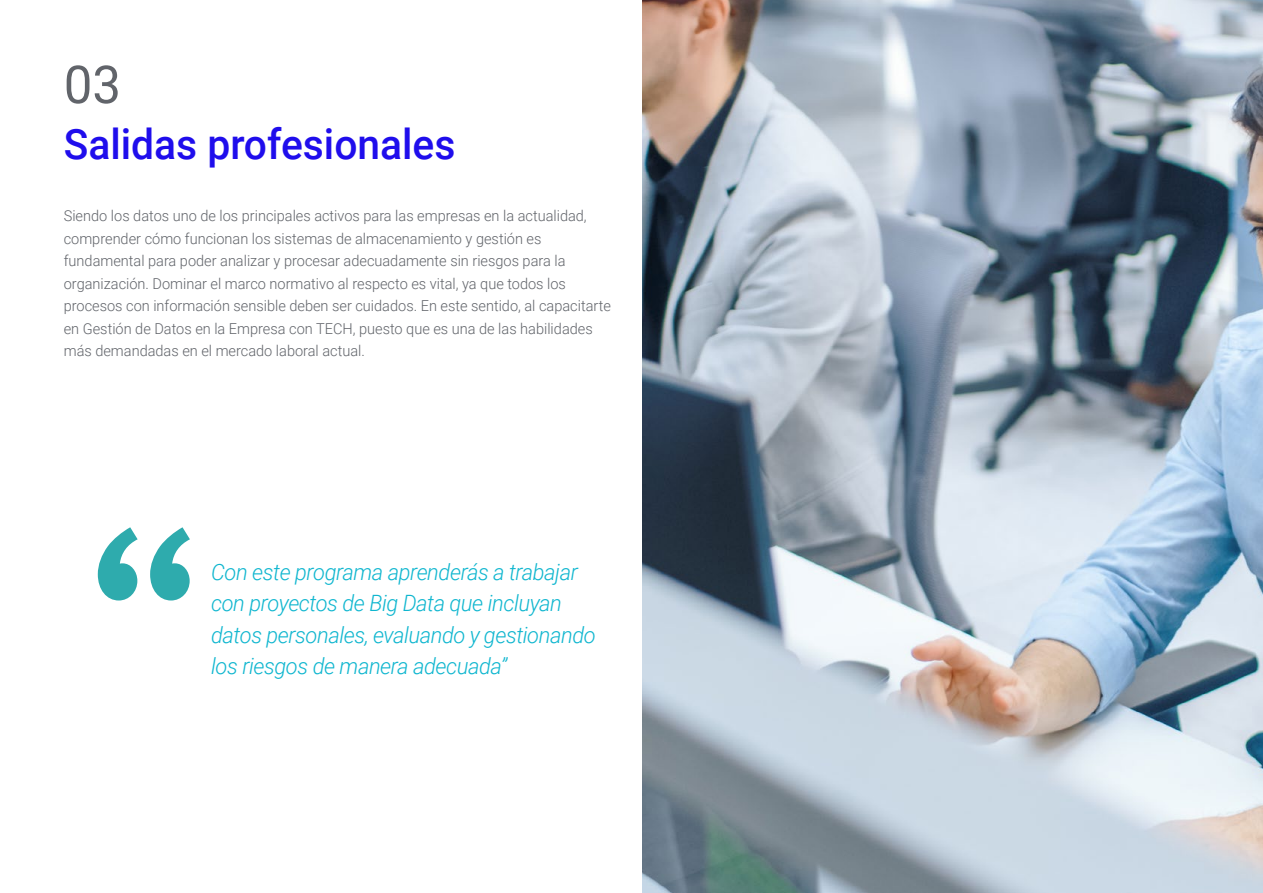
<style>
.page{position:relative;width:1263px;height:893px;background:#fff}
.page>*{position:absolute;margin:0;border:0;box-sizing:border-box;transform-origin:0 0}
.t1{font:52.5px "Roboto";color:#61646a}
.t2{font:500 42px "Roboto";color:#1f0dec}
.t3{font:italic 300 22.5px/31.5px "Roboto";letter-spacing:-.02em;color:#0fb6cf}
.t4{font:300 15px/22.5px "Roboto";color:#61646a}
</style>
<div class="page">
<img style="left:642px;top:0;width:621px;height:893px">
<svg style="left:98px;top:527px;width:92px;height:73px"></svg>
<h1 class="t1" style="left:64px;top:48px;width:59px">03</h1>
<h2 class="t2" style="left:64px;top:115px;width:393px">Salidas profesionales</h2>
<p class="t4" style="left:64px;top:204px;width:549px">Siendo los datos uno de los principales activos para las empresas en la actualidad, comprender cómo funcionan los sistemas de almacenamiento y gestión es fundamental para poder analizar y procesar adecuadamente sin riesgos para la organización. Dominar el marco normativo al respecto es vital, ya que todos los procesos con información sensible deben ser cuidados. En este sentido, al capacitarte en Gestión de Datos en la Empresa con TECH, puesto que es una de las habilidades más demandadas en el mercado laboral actual.</p>
<h3 class="t3" style="left:211px;top:555px;width:386px">Con este programa aprenderás a trabajar con proyectos de Big Data que incluyan datos personales, evaluando y gestionando los riesgos de manera adecuada”</h3>
</div>
